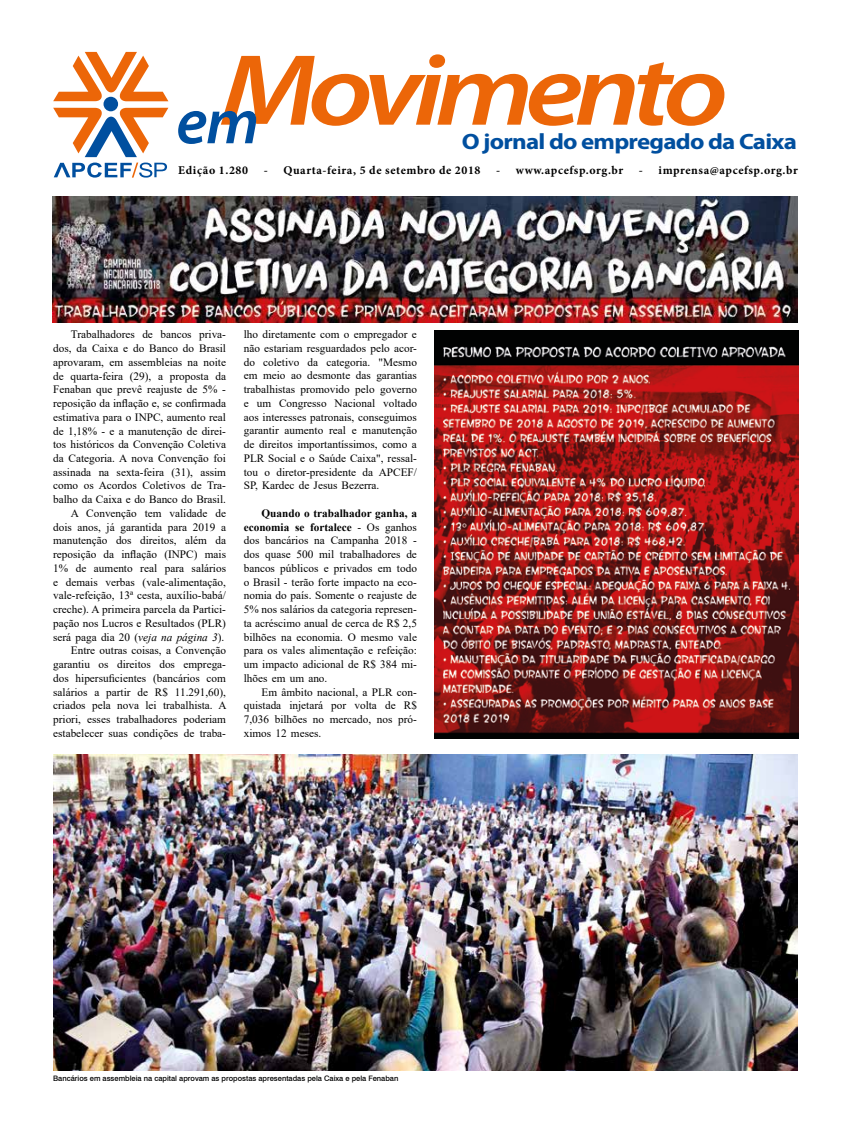
<style>
.page{position:relative;width:851px;height:1134px;background:#fff}
.page>*{position:absolute;margin:0;border:0;box-sizing:border-box;transform-origin:0 0}
.t1{font:italic 600 102px "Myriad Pro";letter-spacing:-.07em;color:#ec6608;scale:1.18 1}
.t2{font:700 22.25px "Myriad Pro";letter-spacing:-.03em;color:#004f9f;scale:1.12 1}
.t3{font:700 11.88px "Minion Pro";letter-spacing:.05em;color:#000}
.t4{font:11.25px/13.8px "Times New Roman";color:#000;text-align:justify}
.t5{font:500 7.5px "Swiss 721 BT";color:#000}
.s1{font-style:italic}
.s2{font-weight:700}
</style>
<div class="page">
<svg style="left:178px;top:111px;width:78px;height:33px"></svg>
<svg style="left:53px;top:52px;width:115px;height:49px"></svg>
<svg style="left:53px;top:108px;width:115px;height:49px"></svg>
<div style="left:103px;top:97px;width:15px;height:14px;background:#004f9f;border-radius:50%"></div>
<svg style="left:54px;top:163px;width:113px;height:15px"></svg>
<img style="left:53px;top:755px;width:744px;height:315px">
<img style="left:434px;top:330px;width:364px;height:408px">
<img style="left:53px;top:196px;width:744px;height:126px">
<h1 class="t1" style="left:220px;top:26px;width:432px">Movimento</h1>
<h2 class="t2" style="left:461px;top:127px;width:301px">O jornal do empregado da Caixa</h2>
<p class="t3" style="left:178px;top:162px;width:71px">Edição 1.280</p>
<p class="t3" style="left:264px;top:162px;width:218px">- Quarta-feira, 5 de setembro de 2018</p>
<p class="t3" style="left:496px;top:162px;width:129px">- www.apcefsp.org.br</p>
<p class="t3" style="left:638px;top:162px;width:160px">- imprensa@apcefsp.org.br</p>
<p class="t4" style="left:53px;top:327px;width:175px;text-align:right">Trabalhadores de bancos priva&shy;dos, da Caixa e do Banco do Brasil aprovaram, em assembleias na noite de quarta-feira (29), a proposta da Fenaban que prevê reajuste de 5% - reposição da inflação e, se confirmada estimativa para o INPC, aumento real de 1,18% - e a manutenção de direi&shy;tos históricos da Convenção Coletiva da Categoria. A nova Convenção foi assinada na sexta-feira (31), assim como os Acordos Coletivos de Tra&shy;balho da Caixa e do Banco do Brasil.<br>A Convenção tem validade de dois anos, já garantida para 2019 a manutenção dos direitos, além da reposição da inflação (INPC) mais 1% de aumento real para salários e demais verbas (vale-alimentação, vale-refeição, 13ª cesta, auxílio-babá/ creche). A primeira parcela da Partici&shy;pação nos Lucros e Resultados (PLR) será paga dia 20 (<span class="s1">veja na página 3</span>).<br>Entre outras coisas, a Convenção garantiu os direitos dos emprega&shy;dos hipersuficientes (bancários com salários a partir de R$ 11.291,60), criados pela nova lei trabalhista. A priori, esses trabalhadores poderiam estabelecer suas condições de traba-</p>
<p class="t4" style="left:244px;top:327px;width:175px">lho diretamente com o empregador e não estariam resguardados pelo acor&shy;do coletivo da categoria. "Mesmo em meio ao desmonte das garantias trabalhistas promovido pelo governo e um Congresso Nacional voltado aos interesses patronais, conseguimos garantir aumento real e manutenção de direitos importantíssimos, como a PLR Social e o Saúde Caixa", ressal&shy;tou o diretor-presidente da APCEF/ SP, Kardec de Jesus Bezerra.</p>
<p class="t4" style="left:244px;top:506px;width:175px;text-indent:18px"><span class="s2">Quando o trabalhador ganha, a economia se fortalece</span> - Os ganhos dos bancários na Campanha 2018 - dos quase 500 mil trabalhadores de bancos públicos e privados em todo o Brasil - terão forte impacto na eco&shy;nomia do país. Somente o reajuste de 5% nos salários da categoria represen&shy;ta acréscimo anual de cerca de R$ 2,5 bilhões na economia. O mesmo vale para os vales alimentação e refeição: um impacto adicional de R$ 384 mi&shy;lhões em um ano.</p>
<p class="t4" style="left:244px;top:685px;width:175px;text-indent:18px">Em âmbito nacional, a PLR con&shy;quistada injetará por volta de R$ 7,036 bilhões no mercado, nos pró&shy;ximos 12 meses.</p>
<p class="t5" style="left:53px;top:1074px;width:347px">Bancários em assembleia na capital aprovam as propostas apresentadas pela Caixa e pela Fenaban</p>
</div>
